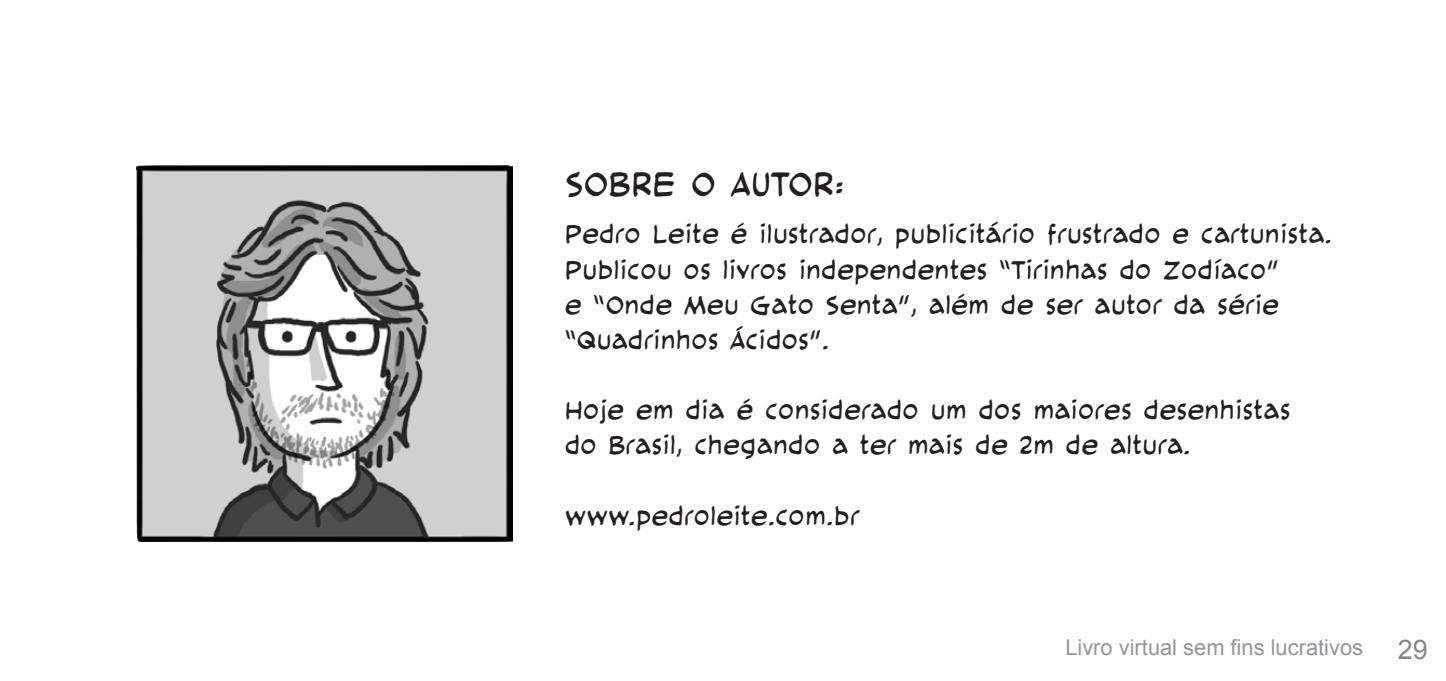
<style>
.page{position:relative;width:1446px;height:681px;background:#fff}
.page>*{position:absolute;margin:0;border:0;box-sizing:border-box;transform-origin:0 0}
.t1{font:38.4px "Cloudsplitter LCBB";color:#231f20}
.t2{font:29.4px/35.1px "Cloudsplitter LCBB";color:#231f20}
.t3{font:27px "Arial";color:#85878a}
.t4{font:21.9px "Arial";color:#939598}
</style>
<div class="page">
<img style="left:137px;top:165px;width:376px;height:376px">
<p class="t1" style="left:565px;top:164px;width:280px">SOBRE O AUTOR:</p>
<p class="t2" style="left:564px;top:217px;width:769px">Pedro Leite é ilustrador, publicitário frustrado e cartunista.<br>Publicou os livros independentes “Tirinhas do Zodíaco”<br>e “Onde Meu Gato Senta”, além de ser autor da série “Quadrinhos Ácidos”.</p>
<p class="t2" style="left:564px;top:392px;width:727px">Hoje em dia é considerado um dos maiores desenhistas do Brasil, chegando a ter mais de 2m de altura.</p>
<p class="t2" style="left:564px;top:498px;width:296px">www.pedroleite.com.br</p>
<p class="t4" style="left:1065px;top:632px;width:299px">Livro virtual sem fins lucrativos</p>
<p class="t3" style="left:1398px;top:631px;width:32px">29</p>
</div>
